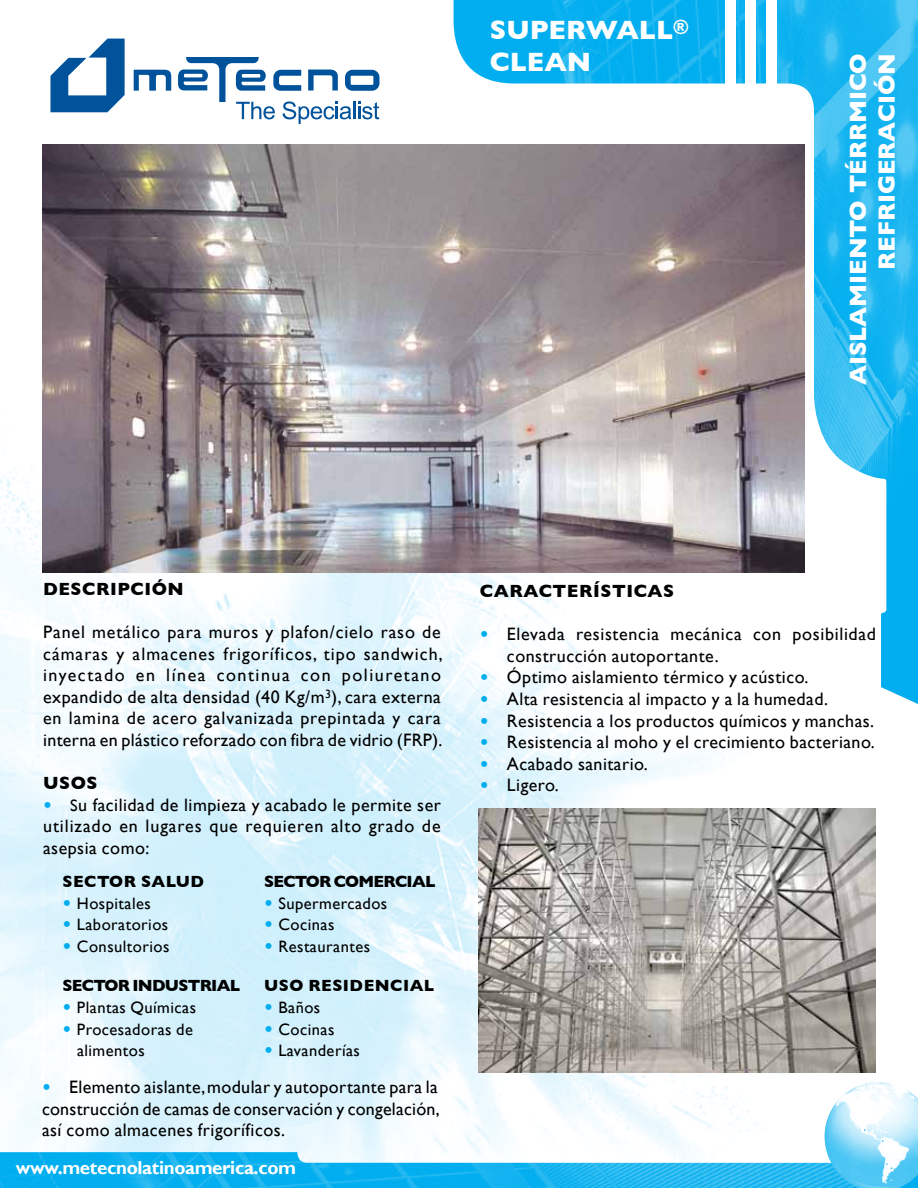
<style>
.page{position:relative;width:918px;height:1188px;background:#fff}
.page>*{position:absolute;margin:0;border:0;box-sizing:border-box;transform-origin:0 0}
.t1{font:700 27px/32.4px "Gill Sans";color:#fff}
.t2{font:700 24px/28.8px "Gill Sans";color:#fff;text-align:right}
.t3{font:700 18.75px "Gill Sans";letter-spacing:-.02em;color:#fff}
.t4{font:18px/21.6px "Gill Sans";letter-spacing:.025em;color:#000;text-align:justify}
.t5{font:700 18px "Gill Sans";letter-spacing:.03em;color:#000}
.t6{font:16.5px/21.6px "Gill Sans";letter-spacing:.03em;color:#000}
.t7{font:700 16.5px "Gill Sans";letter-spacing:-.045em;color:#000}
.t8{font:700 16.5px "Gill Sans";letter-spacing:.03em;color:#000}
.s1{font-weight:700;color:#00aeef}
.s2{font-size:16.5px}
.s3{font-weight:700;font-size:18px;color:#00aeef}
</style>
<div class="page">
<img style="left:0;top:476px;width:876px;height:676px">
<img style="left:0;top:1152px;width:825px;height:36px">
<svg style="left:134px;top:70px;width:37px;height:21px"></svg>
<svg style="left:50px;top:39px;width:75px;height:73px"></svg>
<svg style="left:178px;top:57px;width:201px;height:67px"></svg>
<img style="left:454px;top:0;width:464px;height:708px">
<div style="left:725px;top:0;width:11px;height:84px;background:#fff"></div>
<div style="left:746px;top:0;width:10px;height:84px;background:#fff"></div>
<div style="left:766px;top:0;width:10px;height:84px;background:#fff"></div>
<img style="left:825px;top:1082px;width:93px;height:106px">
<svg style="left:886px;top:1163px;width:6px;height:6px"></svg>
<img style="left:42px;top:145px;width:762px;height:428px">
<img style="left:478px;top:809px;width:398px;height:264px">
<h1 class="t1" style="left:490px;top:13px;width:200px">SUPERWALL<sup>®<br></sup>CLEAN</h1>
<h2 class="t2" style="left:843px;top:385px;width:334px;rotate:-90deg">AISLAMIENTO TÉRRMICO<br>REFRIGERACIÓN</h2>
<p class="t5" style="left:43px;top:578px;width:142px">DESCRIPCIÓN</p>
<p class="t4" style="left:43px;top:621px;width:401px">Panel metálico para muros y plafon/cielo raso de cámaras y almacenes frigoríficos, tipo sandwich, inyectado en línea continua con poliuretano expandido de alta densidad (40 Kg/m<sup>3</sup>), cara externa en lamina de acero galvanizada prepintada y cara interna en plástico reforzado con fibra de vidrio (FRP).</p>
<p class="t5" style="left:43px;top:773px;width:56px">USOS</p>
<p class="t4" style="left:43px;top:794px;width:399px"><span class="s1">•</span> <span class="s2">S</span>u facilidad de limpieza y acabado le permite ser utilizado en lugares que requieren alto grado de asepsia como:</p>
<p class="t8" style="left:63px;top:872px;width:143px">SECTOR SALUD</p>
<p class="t6" style="left:63px;top:892px;width:90px"><span class="s3">•</span> Hospitales</p>
<p class="t6" style="left:63px;top:914px;width:107px"><span class="s3">•</span> Laboratorios</p>
<p class="t6" style="left:63px;top:935px;width:108px"><span class="s3">•</span> Consultorios</p>
<p class="t7" style="left:63px;top:976px;width:179px">SECTOR INDUSTRIAL</p>
<p class="t6" style="left:63px;top:997px;width:135px"><span class="s3">•</span> Plantas Químicas</p>
<p class="t6" style="left:77px;top:1018px;width:117px;text-indent:-14px"><span class="s3">•</span> Procesadoras de alimentos</p>
<p class="t7" style="left:264px;top:872px;width:173px">SECTOR COMERCIAL</p>
<p class="t6" style="left:264px;top:892px;width:125px"><span class="s3">•</span> Supermercados</p>
<p class="t6" style="left:264px;top:914px;width:72px"><span class="s3">•</span> Cocinas</p>
<p class="t6" style="left:264px;top:935px;width:108px"><span class="s3">•</span> Restaurantes</p>
<p class="t8" style="left:264px;top:976px;width:172px">USO RESIDENCIAL</p>
<p class="t6" style="left:264px;top:997px;width:58px"><span class="s3">•</span> Baños</p>
<p class="t6" style="left:264px;top:1018px;width:72px"><span class="s3">•</span> Cocinas</p>
<p class="t6" style="left:264px;top:1040px;width:97px"><span class="s3">•</span> Lavanderías</p>
<p class="t4" style="left:42px;top:1076px;width:399px"><span class="s1">•</span> Elemento aislante, modular y autoportante para la construcción de camas de conservación y congelación, así como almacenes frigoríficos.</p>
<p class="t3" style="left:16px;top:1156px;width:282px">www.metecnolatinoamerica.com</p>
<p class="t5" style="left:480px;top:580px;width:196px">CARACTERÍSTICAS</p>
<p class="t4" style="left:507px;top:623px;width:371px;text-indent:-27px"><span class="s1">•</span> Elevada resistencia mecánica con posibilidad construcción autoportante.</p>
<p class="t4" style="left:480px;top:666px;width:330px"><span class="s1">•</span> Óptimo aislamiento térmico y acústico.</p>
<p class="t4" style="left:480px;top:688px;width:350px"><span class="s1">•</span> Alta resistencia al impacto y a la humedad.</p>
<p class="t4" style="left:480px;top:709px;width:396px"><span class="s1">•</span> Resistencia a los productos químicos y manchas.</p>
<p class="t4" style="left:480px;top:731px;width:396px"><span class="s1">•</span> Resistencia al moho y el crecimiento bacteriano.</p>
<p class="t4" style="left:480px;top:753px;width:169px"><span class="s1">•</span> Acabado sanitario.</p>
<p class="t4" style="left:480px;top:774px;width:80px"><span class="s1">•</span> Ligero.</p>
</div>
